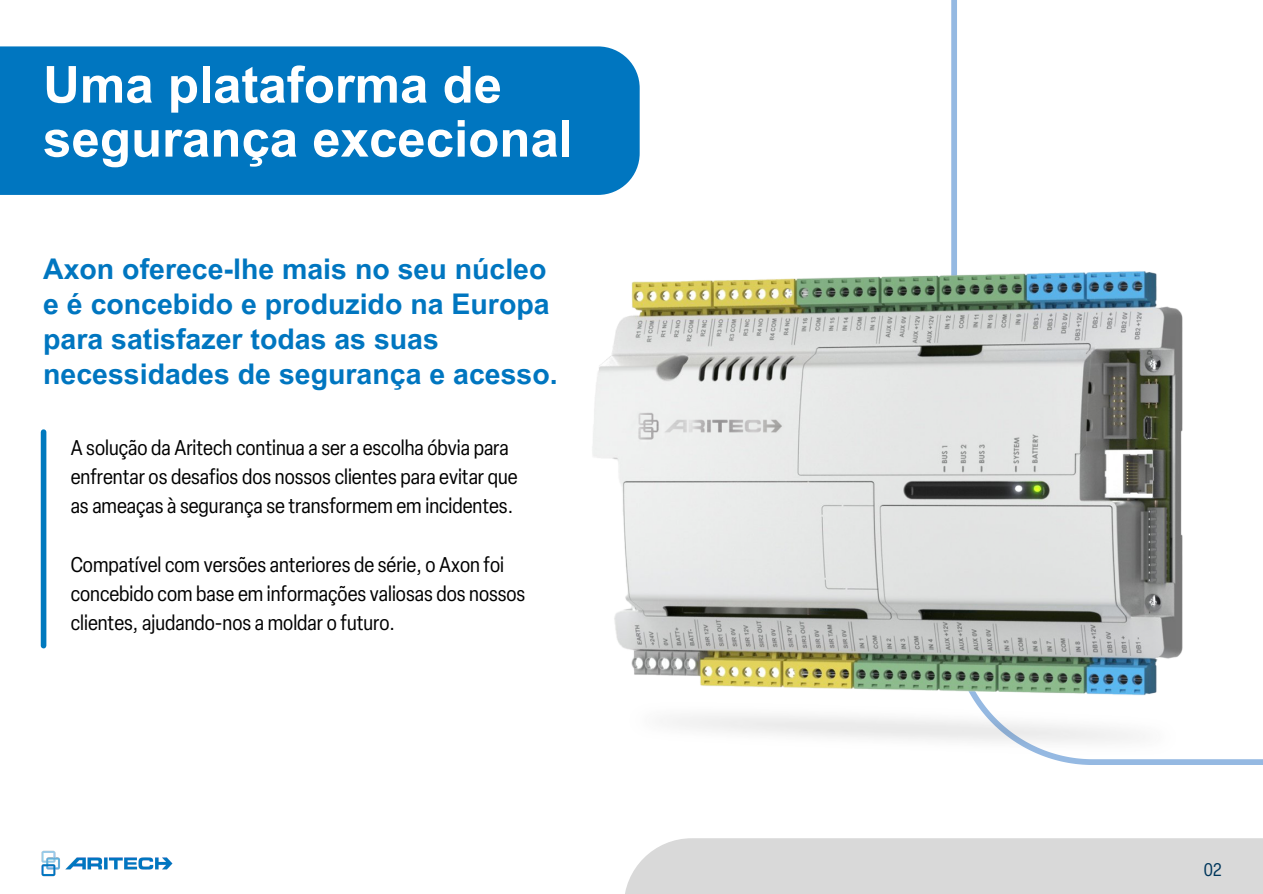
<style>
.page{position:relative;width:1263px;height:894px;background:#fff}
.page>*{position:absolute;margin:0;border:0;box-sizing:border-box;transform-origin:0 0}
.t1{font:700 51px/54px "Arial MT Pro";color:#fff}
.t2{font:700 28.5px/34.8px "Arial MT Pro";color:#0076c0}
.t3{font:condensed 21px/29.2px "Elza";color:#000}
.t4{font:condensed 18px "Elza";color:#00375c}
</style>
<div class="page">
<svg style="left:951px;top:0;width:312px;height:764px"></svg>
<div style="left:41px;top:432px;width:5px;height:213px;background:#0079be"></div>
<div style="left:625px;top:838px;width:638px;height:55px;background:#d9d9d9"></div>
<div style="left:0;top:46px;width:640px;height:149px;background:#0076c0"></div>
<img style="left:370px;top:173px;width:864px;height:592px">
<img style="left:41px;top:850px;width:132px;height:27px">
<p class="t1" style="left:43px;top:64px;width:531px">Uma plataforma de segurança excecional</p>
<p class="t2" style="left:43px;top:255px;width:516px">Axon oferece-lhe mais no seu núcleo e é concebido e produzido na Europa para satisfazer todas as suas necessidades de segurança e acesso.</p>
<p class="t3" style="left:71px;top:432px;width:448px">A solução da Aritech continua a ser a escolha óbvia para enfrentar os desafios dos nossos clientes para evitar que as ameaças à segurança se transformem em incidentes.</p>
<p class="t3" style="left:71px;top:549px;width:456px">Compatível com versões anteriores de série, o Axon foi concebido com base em informações valiosas dos nossos clientes, ajudando-nos a moldar o futuro.</p>
<p class="t4" style="left:1204px;top:858px;width:19px">02</p>
</div>
